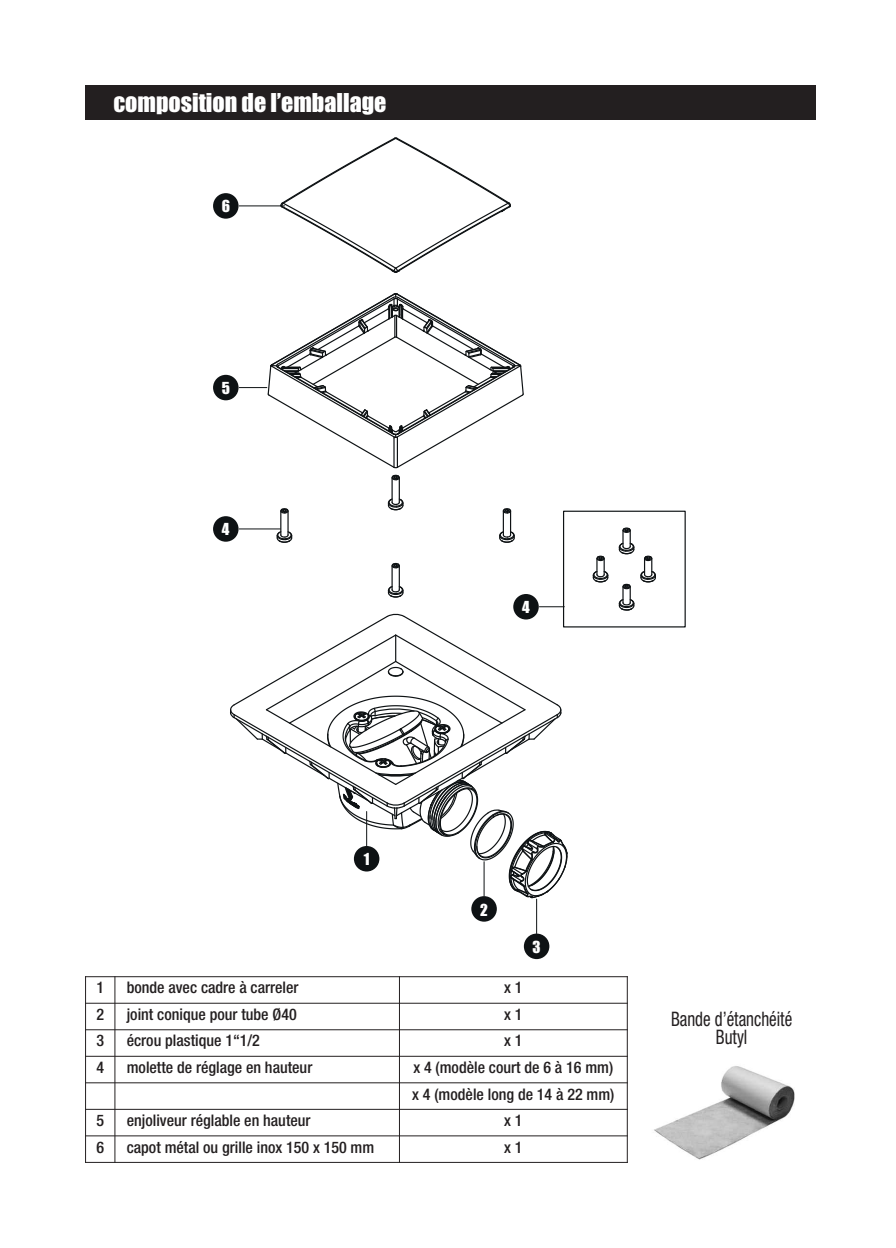
<style>
.page{position:relative;width:896px;height:1248px;background:#fff}
.page>*{position:absolute;margin:0;border:0;box-sizing:border-box;transform-origin:0 0}
.t1{font:24px "Impact";color:#fff}
.t2{font:condensed 20px/18px "Helvetica Neue LT Std";color:#231f20;text-align:center;scale:.85 1}
.t3{font:500 condensed 16px/26.6px "Helvetica Neue LT Std";color:#231f20}
.t4{font:15.4px "Impact";color:#fff}
</style>
<div class="page">
<svg style="left:387px;top:562px;width:17px;height:36px"></svg>
<svg style="left:592px;top:555px;width:17px;height:28px"></svg>
<svg style="left:618px;top:527px;width:38px;height:84px"></svg>
<svg style="left:230px;top:613px;width:338px;height:286px"></svg>
<svg style="left:279px;top:137px;width:232px;height:136px"></svg>
<div style="left:471px;top:896px;width:26px;height:25px;background:#0e1214;border-radius:50%"></div>
<hr style="left:484px;top:861px;width:1px;height:35px;background:#0e1214">
<div style="left:524px;top:933px;width:25px;height:26px;background:#0e1214;border-radius:50%"></div>
<hr style="left:536px;top:899px;width:1px;height:34px;background:#0e1214">
<div style="left:213px;top:516px;width:26px;height:25px;background:#0e1214;border-radius:50%"></div>
<div style="left:513px;top:594px;width:26px;height:25px;background:#0e1214;border-radius:50%"></div>
<svg style="left:539px;top:606px;width:24px;height:1px"></svg>
<div style="left:213px;top:375px;width:26px;height:25px;background:#0e1214;border-radius:50%"></div>
<svg style="left:239px;top:293px;width:285px;height:250px"></svg>
<div style="left:213px;top:193px;width:26px;height:26px;background:#0e1214;border-radius:50%"></div>
<hr style="left:239px;top:205px;width:46px;height:1px;background:#0e1214">
<div style="left:354px;top:845px;width:25px;height:26px;background:#0e1214;border-radius:50%"></div>
<hr style="left:366px;top:811px;width:1px;height:34px;background:#0e1214">
<div style="left:563px;top:510px;width:123px;height:117px;border:1px solid #0e1214"></div>
<hr style="left:85px;top:976px;width:1px;height:186px;background:#231f20">
<hr style="left:114px;top:976px;width:1px;height:186px;background:#231f20">
<hr style="left:399px;top:976px;width:1px;height:186px;background:#231f20">
<hr style="left:627px;top:976px;width:1px;height:186px;background:#231f20">
<hr style="left:85px;top:976px;width:543px;height:1px;background:#231f20">
<hr style="left:85px;top:1002px;width:543px;height:1px;background:#231f20">
<hr style="left:85px;top:1029px;width:543px;height:1px;background:#231f20">
<hr style="left:85px;top:1055px;width:543px;height:1px;background:#231f20">
<hr style="left:85px;top:1082px;width:543px;height:1px;background:#231f20">
<hr style="left:85px;top:1108px;width:543px;height:1px;background:#231f20">
<hr style="left:85px;top:1135px;width:543px;height:1px;background:#231f20">
<hr style="left:85px;top:1161px;width:543px;height:1px;background:#231f20">
<img style="left:654px;top:1066px;width:141px;height:94px">
<div style="left:85px;top:85px;width:731px;height:34px;background:#231f20"></div>
<h1 class="t1" style="left:113px;top:90px;width:275px">composition de l’emballage</h1>
<p class="t4" style="left:222px;top:194px;width:10px">6</p>
<p class="t4" style="left:222px;top:376px;width:10px">5</p>
<p class="t4" style="left:222px;top:517px;width:9px">4</p>
<p class="t4" style="left:522px;top:595px;width:9px">4</p>
<p class="t4" style="left:364px;top:847px;width:7px">1</p>
<p class="t4" style="left:480px;top:897px;width:9px">2</p>
<p class="t4" style="left:532px;top:934px;width:10px">3</p>
<p class="t3" style="left:96px;top:975px;width:9px">1</p>
<p class="t3" style="left:127px;top:975px;width:173px">bonde avec cadre à carreler</p>
<p class="t3" style="left:504px;top:975px;width:20px">x1</p>
<p class="t3" style="left:96px;top:1002px;width:9px">2</p>
<p class="t3" style="left:127px;top:1002px;width:171px">joint conique pour tube Ø40</p>
<p class="t3" style="left:504px;top:1002px;width:20px">x1</p>
<p class="t3" style="left:96px;top:1028px;width:9px">3</p>
<p class="t3" style="left:127px;top:1028px;width:135px">écrou plastique 1“1/2</p>
<p class="t3" style="left:504px;top:1028px;width:20px">x1</p>
<p class="t3" style="left:96px;top:1055px;width:9px">4</p>
<p class="t3" style="left:127px;top:1055px;width:187px">molette de réglage en hauteur</p>
<p class="t3" style="left:412px;top:1055px;width:204px">x 4 (modèle court de 6 à 16 mm) x 4 (modèle long de 14 à 22 mm)</p>
<p class="t3" style="left:96px;top:1108px;width:9px">5</p>
<p class="t3" style="left:127px;top:1108px;width:185px">enjoliveur réglable en hauteur</p>
<p class="t3" style="left:504px;top:1108px;width:20px">x1</p>
<p class="t3" style="left:96px;top:1134px;width:9px">6</p>
<p class="t3" style="left:127px;top:1134px;width:249px">capot métal ou grille inox 150 x 150 mm</p>
<p class="t3" style="left:504px;top:1134px;width:20px">x1</p>
<p class="t2" style="left:671px;top:1011px;width:144px">Bande d’étanchéité<br>Butyl</p>
</div>
